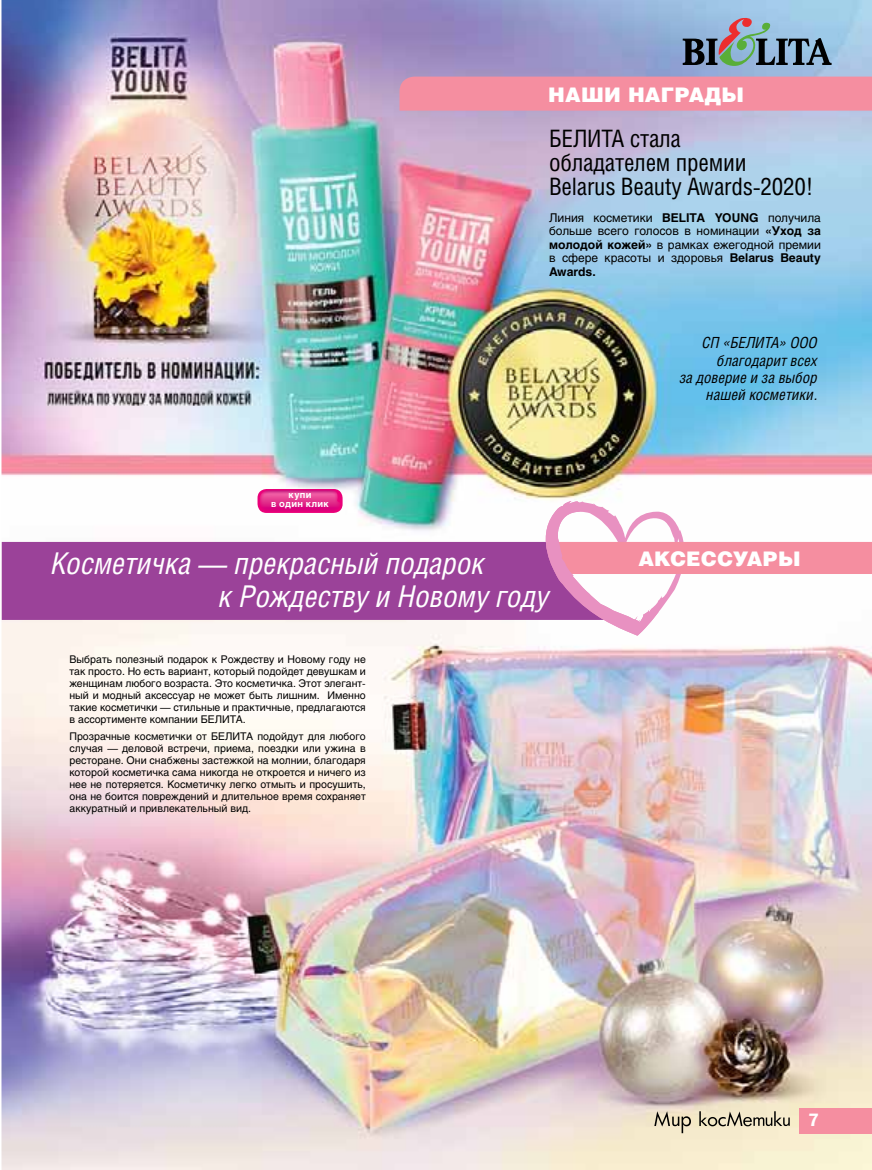
<style>
.page{position:relative;width:872px;height:1170px;background:#fff}
.page>*{position:absolute;margin:0;border:0;box-sizing:border-box;transform-origin:0 0}
.t1{font:italic 30px/33.8px "Helios Cond";color:#fff}
.t2{font:24px/24px "Helios Cond";letter-spacing:-.01em;color:#000}
.t3{font:900 20.1px "Helios";color:#fff}
.t4{font:18px "Franklin Gothic Demi C";color:#fff}
.t5{font:italic 15.3px/17.2px "Helios Cond";color:#000;text-align:right}
.t6{font:12px/13.5px "Helios";color:#000;text-align:justify}
.t7{font:10.5px/12px "Helios";color:#000;text-align:justify}
.t8{font:700 9.3px/9px "Helios";letter-spacing:.035em;color:#fff;text-align:center}
.s1{font-weight:700}
</style>
<div class="page">
<img style="left:2px;top:0;width:870px;height:1169px">
<div style="left:2px;top:542px;width:533px;height:78px;background:#9b4299"></div>
<svg style="left:535px;top:500px;width:337px;height:135px"></svg>
<div style="left:799px;top:1107px;width:73px;height:26px;background:#f58ea0"></div>
<svg style="left:682px;top:18px;width:149px;height:48px;background:#7a90a1"></svg>
<div style="left:399px;top:77px;width:473px;height:34px;background:#f58ea0"></div>
<div style="left:257px;top:489px;width:85px;height:24px;background:#ea0079;border-radius:9px"></div>
<svg style="left:260px;top:490px;width:80px;height:21px"></svg>
<svg style="left:654px;top:1111px;width:37px;height:22px"></svg>
<svg style="left:699px;top:1111px;width:90px;height:15px"></svg>
<h3 class="t3" style="left:548px;top:82px;width:19px">наши</h3>
<h3 class="t3" style="left:628px;top:82px;width:18px">награды</h3>
<h2 class="t2" style="left:549px;top:126px;width:26px">Белита</h2>
<h2 class="t2" style="left:549px;top:126px;width:266px;text-indent:81px">стала<br>обладателем премии<br>Belarus Beauty Awards-2020!</h2>
<p class="t6" style="left:549px;top:210px;width:201px">Линия косметики <span class="s1">Belita young</span></p>
<p class="t6" style="left:549px;top:210px;width:273px;text-indent:219px">получила больше всего голосов в номинации <span class="s1">«Уход за молодой кожей»</span> в рамках ежегодной премии в сфере красоты и здоровья <span class="s1">Belarus Beauty Awards.</span></p>
<p class="t8" style="left:271px;top:490px;width:59px">купи<br>в один клик</p>
<h3 class="t5" style="left:679px;top:334px;width:139px">СП «БЕЛИТА» ООО благодарит всех<br>за доверие и за выбор нашей косметики.</h3>
<h1 class="t1" style="left:219px;top:545px;width:331px;text-indent:-168px">Косметичка — прекрасный подарок<br>к Рождеству и Новому году</h1>
<h3 class="t3" style="left:638px;top:546px;width:18px">аксессуары</h3>
<p class="t7" style="left:69px;top:653px;width:298px">Выбрать полезный подарок к Рождеству и Новому году не так просто. Но есть вариант, который подойдет девушкам и женщинам любого возраста. Это косметичка. Этот элегант&shy;ный и модный аксессуар не может быть лишним. Именно такие косметички — стильные и практичные, предлагаются в ассортименте компании БЕЛИТА</p>
<p class="t7" style="left:243px;top:713px;width:4px">.</p>
<p class="t7" style="left:69px;top:729px;width:150px">Прозрачные косметички от БЕЛИТА</p>
<p class="t7" style="left:69px;top:729px;width:298px;text-indent:188px">подойдут для любого случая — деловой встречи, приема, поездки или ужина в ресторане. Они снабжены застежкой на молнии, благодаря которой косметичка сама никогда не откроется и ничего из нее не потеряется. Косметичку легко отмыть и просушить, она не боится повреждений и длительное время сохраняет аккуратный и привлекательный вид.</p>
<h3 class="t4" style="left:808px;top:1109px;width:12px">7</h3>
</div>
